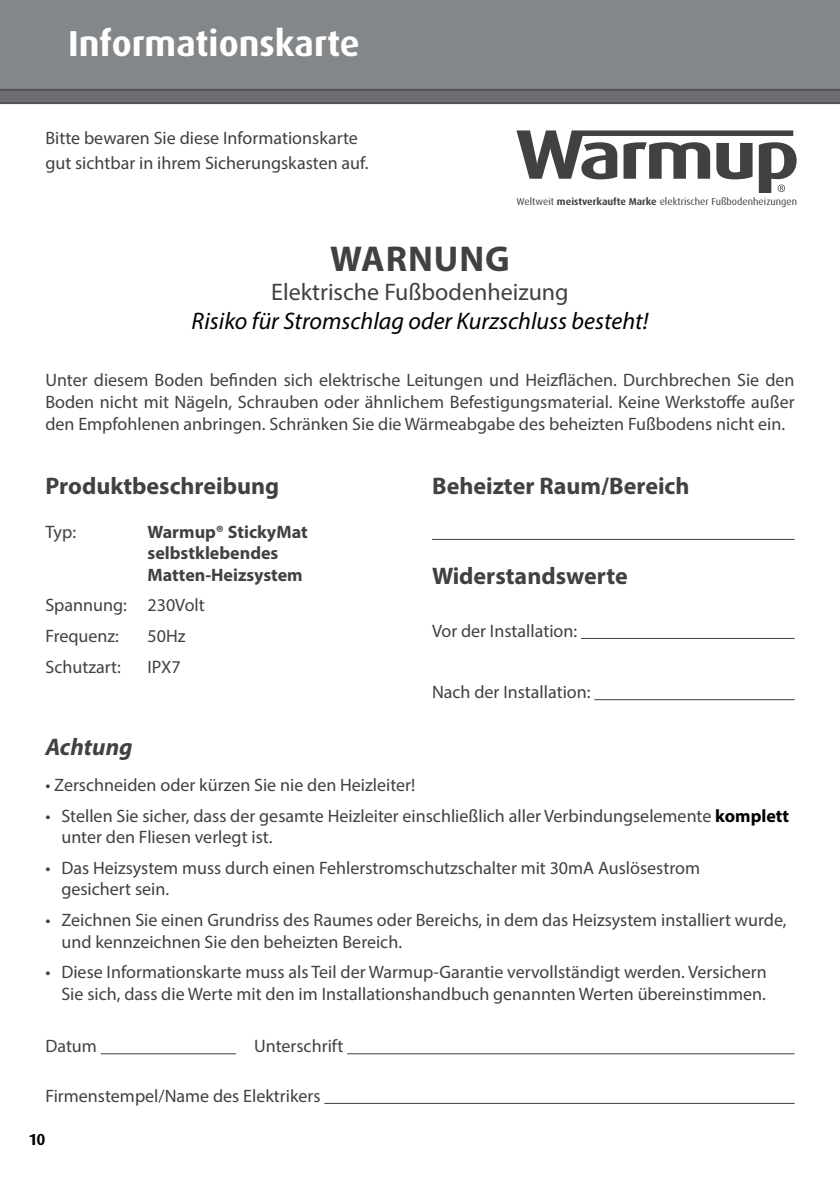
<style>
.page{position:relative;width:840px;height:1191px;background:#fff}
.page>*{position:absolute;margin:0;border:0;box-sizing:border-box;transform-origin:0 0}
.t1{font:700 36px "Dax";color:#fff}
.t2{font:700 36px "Myriad Pro";letter-spacing:.025em;color:#414042}
.t3{font:700 24px "Myriad Pro";color:#414042}
.t4{font:italic 24px "Myriad Pro";color:#000}
.t5{font:24px "Myriad Pro";color:#414042}
.t6{font:italic 700 24px "Myriad Pro";color:#414042}
.t7{font:18px/21.6px "Myriad Pro";color:#414042}
.t8{font:700 18px/21.6px "Myriad Pro";color:#414042}
.t9{font:700 16px "Dax";color:#000}
.t10{font:10px "Dax";color:#414042}
.s1{font-weight:700}
.s2{font-weight:700;color:#000}
</style>
<div class="page">
<svg style="left:516px;top:130px;width:280px;height:63px"></svg>
<svg style="left:0;top:91px;width:839px;height:13px;background:#69696c"></svg>
<div style="left:0;top:0;width:839px;height:91px;background:#848789"></div>
<hr style="left:101px;top:1053px;width:135px;height:1px;background:#414042">
<hr style="left:347px;top:1053px;width:447px;height:1px;background:#414042">
<hr style="left:324px;top:1103px;width:470px;height:1px;background:#414042">
<hr style="left:432px;top:539px;width:362px;height:1px;background:#414042">
<hr style="left:580px;top:638px;width:214px;height:1px;background:#414042">
<hr style="left:594px;top:699px;width:200px;height:1px;background:#414042">
<h1 class="t1" style="left:68px;top:23px;width:293px">Informationskarte</h1>
<p class="t7" style="left:45px;top:125px;width:324px;line-height:25px">Bitte bewaren Sie diese Informationskarte gut sichtbar in ihrem Sicherungskasten auf.</p>
<p class="t10" style="left:516px;top:196px;width:282px">Weltweit <span class="s1">meistverkaufte Marke</span> elektrischer Fußbodenheizungen</p>
<h1 class="t2" style="left:330px;top:235px;width:181px">WARNUNG</h1>
<h2 class="t5" style="left:271px;top:277px;width:299px">Elektrische Fußbodenheizung</h2>
<h2 class="t4" style="left:191px;top:306px;width:458px">Risiko für Stromschlag oder Kurzschluss besteht!</h2>
<p class="t7" style="left:45px;top:369px;width:750px;text-align:justify">Unter diesem Boden befinden sich elektrische Leitungen und Heizflächen. Durchbrechen Sie den Boden nicht mit Nägeln, Schrauben oder ähnlichem Befestigungsmaterial. Keine Werkstoffe außer den Empfohlenen anbringen. Schränken Sie die Wärmeabgabe des beheizten Fußbodens nicht ein.</p>
<h2 class="t3" style="left:45px;top:470px;width:235px">Produktbeschreibung</h2>
<p class="t7" style="left:45px;top:520px;width:32px">Typ:</p>
<p class="t8" style="left:147px;top:520px;width:161px">Warmup® StickyMat selbstklebendes<br>Matten-Heizsystem</p>
<p class="t7" style="left:45px;top:590px;width:161px;line-height:30.6px">Spannung: 230Volt<br>Frequenz:</p>
<p class="t7" style="left:147px;top:625px;width:40px">50Hz</p>
<p class="t7" style="left:45px;top:655px;width:77px">Schutzart:</p>
<p class="t7" style="left:147px;top:655px;width:35px">IPX7</p>
<h2 class="t3" style="left:432px;top:470px;width:259px">Beheizter Raum/Bereich</h2>
<h2 class="t3" style="left:432px;top:560px;width:197px">Widerstandswerte</h2>
<p class="t7" style="left:432px;top:619px;width:147px">Vor der Installation:</p>
<p class="t7" style="left:432px;top:681px;width:160px">Nach der Installation:</p>
<h2 class="t6" style="left:45px;top:731px;width:89px">Achtung</h2>
<p class="t7" style="left:45px;top:773px;width:371px">• Zerschneiden oder kürzen Sie nie den Heizleiter!</p>
<p class="t7" style="left:61px;top:804px;width:728px;text-indent:-16px">• Stellen Sie sicher, dass der gesamte Heizleiter einschließlich aller Verbindungselemente <span class="s2">komplett </span>unter den Fliesen verlegt ist.</p>
<p class="t7" style="left:61px;top:856px;width:639px;text-indent:-16px">• Das Heizsystem muss durch einen Fehlerstromschutzschalter mit 30mA Auslösestrom gesichert sein.</p>
<p class="t7" style="left:61px;top:908px;width:726px;text-indent:-16px">• Zeichnen Sie einen Grundriss des Raumes oder Bereichs, in dem das Heizsystem installiert wurde, und kennzeichnen Sie den beheizten Bereich.</p>
<p class="t7" style="left:45px;top:961px;width:722px;text-align:right">• Diese Informationskarte muss als Teil der Warmup-Garantie vervollständigt werden. Versichern<br>Sie sich, dass die Werte mit den im Installationshandbuch genannten Werten übereinstimmen.</p>
<p class="t7" style="left:45px;top:1034px;width:53px">Datum</p>
<p class="t7" style="left:254px;top:1034px;width:91px">Unterschrift</p>
<p class="t7" style="left:45px;top:1084px;width:276px">Firmenstempel/Name des Elektrikers</p>
<p class="t9" style="left:28px;top:1130px;width:19px">10</p>
</div>
